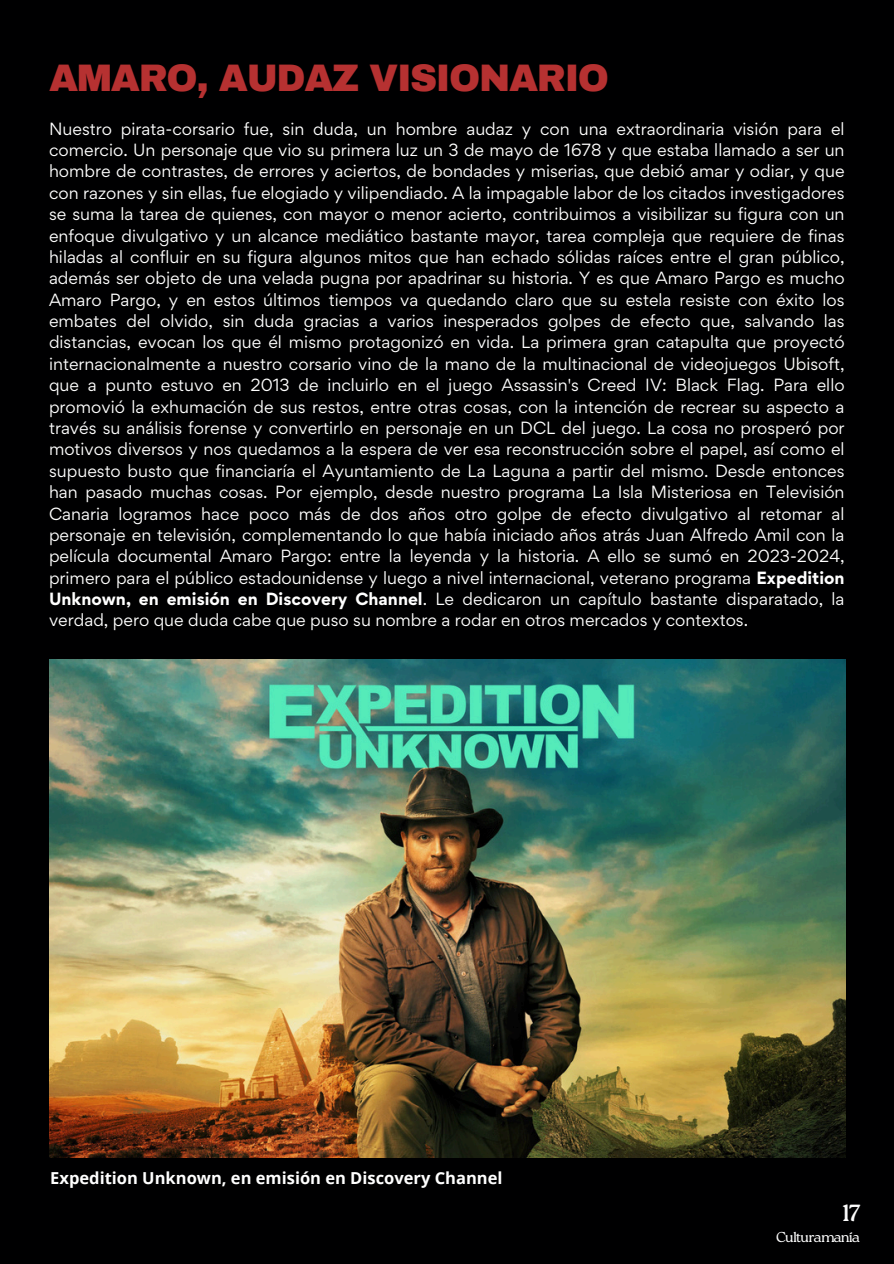
<style>
.page{position:relative;width:894px;height:1264px;background:#fff}
.page>*{position:absolute;margin:0;border:0;box-sizing:border-box;transform-origin:0 0}
.t1{font:900 37.5px "Archivo";letter-spacing:-.035em;color:#b63131}
.t2{font:23.4px "Roca Two";color:#fdfdfd}
.t3{font:700 16.5px "Open Sans";color:#fff}
.t4{font:15.75px/21.3px "Gordita";color:#fff;text-align:justify}
.t5{font:300 14.4px "Roca Two";letter-spacing:-.065em;color:#fdfdfd}
.s1{font-weight:700}
</style>
<div class="page">
<div style="left:0;top:0;width:893px;height:1263px;background:#000001"></div>
<img style="left:49px;top:660px;width:795px;height:497px">
<p class="t1" style="left:49px;top:58px;width:561px">AMARO, AUDAZ VISIONARIO</p>
<h1 class="t4" style="left:49px;top:118px;width:796px">Nuestro pirata-corsario fue, sin duda, un hombre audaz y con una extraordinaria visión para el comercio. Un personaje que vio su primera luz un 3 de mayo de 1678 y que estaba llamado a ser un hombre de contrastes, de errores y aciertos, de bondades y miserias, que debió amar y odiar, y que con razones y sin ellas, fue elogiado y vilipendiado. A la impagable labor de los citados investigadores se suma la tarea de quienes, con mayor o menor acierto, contribuimos a visibilizar su figura con un enfoque divulgativo y un alcance mediático bastante mayor, tarea compleja que requiere de finas hiladas al confluir en su figura algunos mitos que han echado sólidas raíces entre el gran público, además ser objeto de una velada pugna por apadrinar su historia. Y es que Amaro Pargo es mucho Amaro Pargo, y en estos últimos tiempos va quedando claro que su estela resiste con éxito los embates del olvido, sin duda gracias a varios inesperados golpes de efecto que, salvando las distancias, evocan los que él mismo protagonizó en vida. La primera gran catapulta que proyectó internacionalmente a nuestro corsario vino de la mano de la multinacional de videojuegos Ubisoft, que a punto estuvo en 2013 de incluirlo en el juego Assassin's Creed IV: Black Flag. Para ello promovió la exhumación de sus restos, entre otras cosas, con la intención de recrear su aspecto a través su análisis forense y convertirlo en personaje en un DCL del juego. La cosa no prosperó por motivos diversos y nos quedamos a la espera de ver esa reconstrucción sobre el papel, así como el supuesto busto que financiaría el Ayuntamiento de La Laguna a partir del mismo. Desde entonces han pasado muchas cosas. Por ejemplo, desde nuestro programa La Isla Misteriosa en Televisión Canaria logramos hace poco más de dos años otro golpe de efecto divulgativo al retomar al personaje en televisión, complementando lo que había iniciado años atrás Juan Alfredo Amil con la película documental Amaro Pargo: entre la leyenda y la historia. A ello se sumó en 2023-2024, primero para el público estadounidense y luego a nivel internacional, veterano programa <span class="s1">Expedition Unknown, en emisión en Discovery Channel</span>. Le dedicaron un capítulo bastante disparatado, la verdad, pero que duda cabe que puso su nombre a rodar en otros mercados y contextos.</h1>
<p class="t3" style="left:50px;top:1166px;width:453px">Expedition Unknown, en emisión en Discovery Channel</p>
<h3 class="t2" style="left:841px;top:1199px;width:20px">17</h3>
<h2 class="t5" style="left:775px;top:1228px;width:85px">Culturamanía</h2>
</div>
